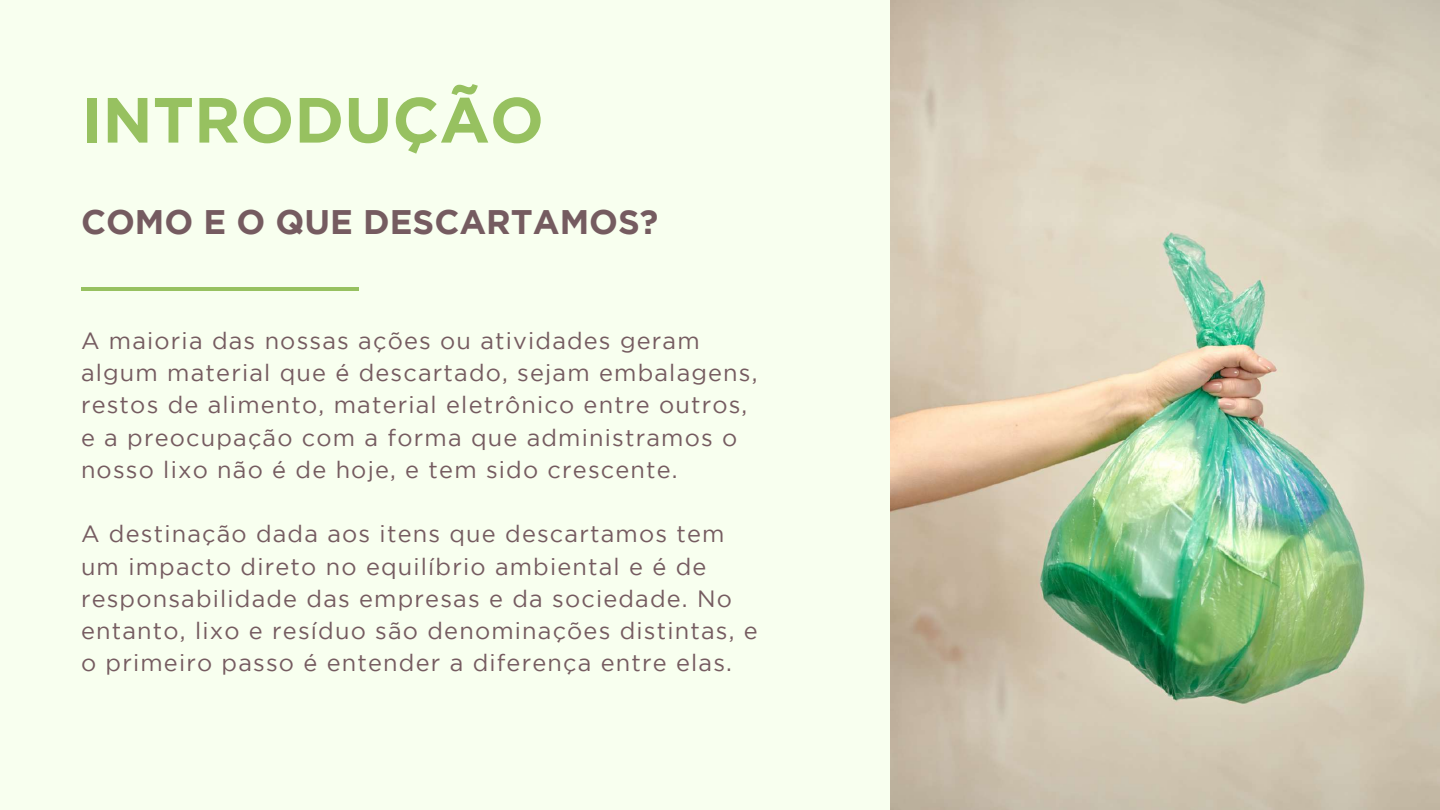
<style>
.page{position:relative;width:1440px;height:810px;background:#f8ffef}
.page>*{position:absolute;margin:0;border:0;box-sizing:border-box;transform-origin:0 0}
.t1{font:700 63.8px "Gotham";color:#97c160}
.t2{font:700 34px "Gotham";color:#755b60}
.t3{font:23.5px/32.2px "Gotham";letter-spacing:.05em;color:#755b60}
</style>
<div class="page">
<img style="left:891px;top:0;width:549px;height:810px">
<hr style="left:81px;top:287px;width:277px;height:4px;background:#97c160">
<h1 class="t1" style="left:81px;top:96px;width:465px">INTRODUÇÃO</h1>
<h2 class="t2" style="left:81px;top:209px;width:579px">COMO E O QUE DESCARTAMOS?</h2>
<p class="t3" style="left:81px;top:326px;width:678px">A maioria das nossas ações ou atividades geram algum material que é descartado, sejam embalagens, restos de alimento, material eletrônico entre outros, e a preocupação com a forma que administramos o nosso lixo não é de hoje, e tem sido crescente.</p>
<p class="t3" style="left:81px;top:520px;width:678px">A destinação dada aos itens que descartamos tem um impacto direto no equilíbrio ambiental e é de responsabilidade das empresas e da sociedade. No entanto, lixo e resíduo são denominações distintas, e o primeiro passo é entender a diferença entre elas.</p>
</div>
